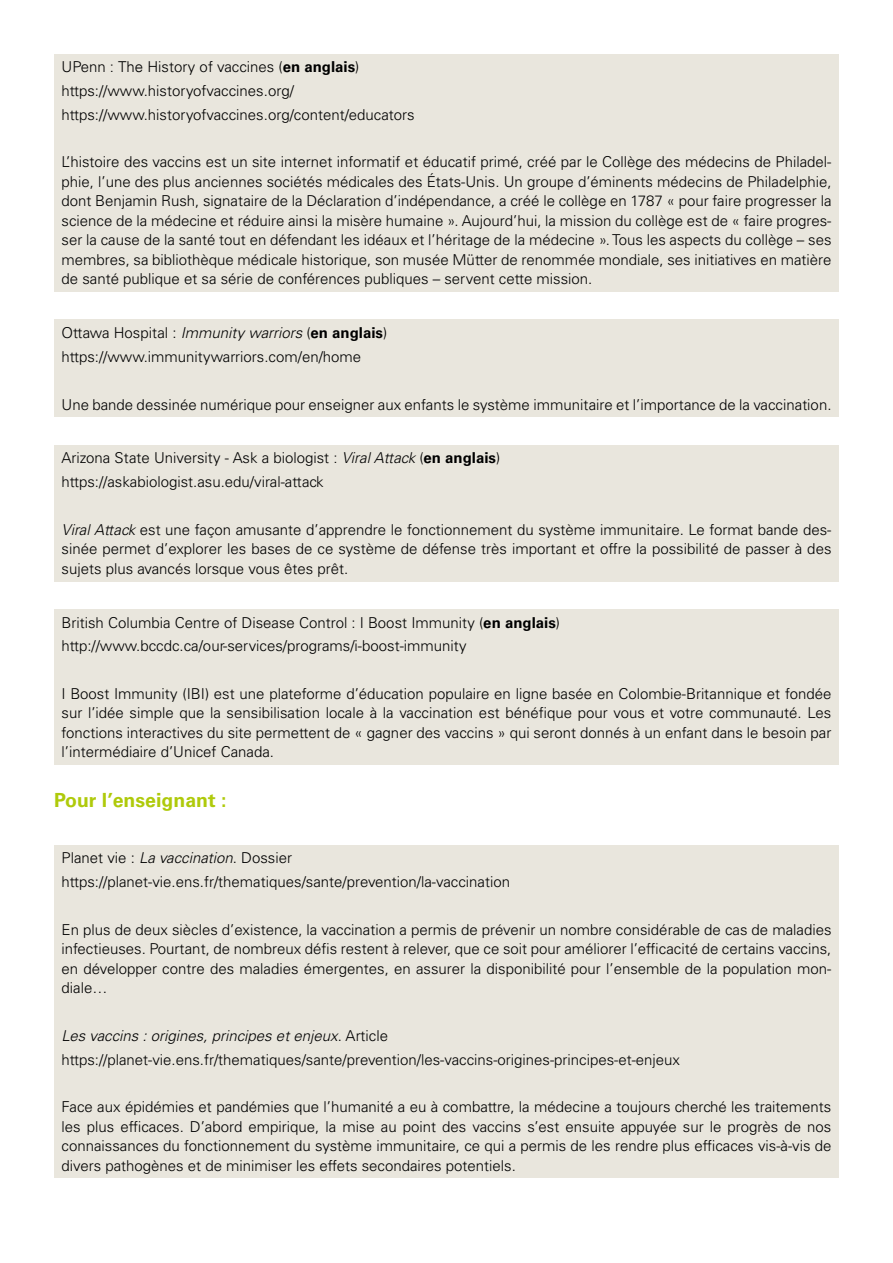
<style>
.page{position:relative;width:893px;height:1263px;background:#fff}
.page>*{position:absolute;margin:0;border:0;box-sizing:border-box;transform-origin:0 0}
.Titre2{font:700 19.5px "Univers LT Std";color:#afca0b}
.Texte_justifié{font:300 15px/19.5px "Univers LT Std";color:#000;text-align:justify}
.Texte_justifié-2{font:italic 300 15px "Univers LT Std";color:#000}
.s1{font-family:"Univers"}
.s2{font-weight:700}
.s3{font-style:italic}
.s4{font-style:normal}
</style>
<div class="page">
<div style="left:54px;top:54px;width:785px;height:238px;background:#e9e6dd"></div>
<div style="left:54px;top:320px;width:785px;height:97px;background:#e9e6dd"></div>
<div style="left:54px;top:445px;width:785px;height:136px;background:#e9e6dd"></div>
<div style="left:54px;top:609px;width:785px;height:156px;background:#e9e6dd"></div>
<div style="left:54px;top:845px;width:785px;height:333px;background:#e9e6dd"></div>
<p class="Texte_justifié" style="left:62px;top:57px;width:299px">UPenn <span class="s1">: The</span> History of vaccines (<span class="s2">en anglais</span>)</p>
<p class="Texte_justifié" style="left:62px;top:81px;width:234px">https://www.historyofvaccines.org/</p>
<p class="Texte_justifié" style="left:62px;top:105px;width:355px">https://www.historyofvaccines.org/content/educators</p>
<p class="Texte_justifié" style="left:62px;top:152px;width:771px">L’histoire des vaccins est un site internet informatif et éducatif primé, créé par le Collège des médecins de Philadel&shy;phie, l’une des plus anciennes sociétés médicales des États-Unis. Un groupe d’éminents médecins de Philadelphie, dont Benjamin Rush, signataire de la Déclaration d’indépendance, a créé le collège en 1787 « pour faire progresser la science de la médecine et réduire ainsi la misère humaine ». Aujourd’hui, la mission du collège est de « faire progres&shy;ser la cause de la santé tout en défendant les idéaux et l’héritage de la médecine ». Tous les aspects du collège – ses membres, sa bibliothèque médicale historique, son musée Mütter de renommée mondiale, ses initiatives en matière de santé publique et sa série de conférences publiques – servent cette mission.</p>
<p class="Texte_justifié" style="left:62px;top:323px;width:327px">Ottawa Hospital : <span class="s3">Immunity warriors</span> (<span class="s2">en anglais</span>)</p>
<p class="Texte_justifié" style="left:62px;top:347px;width:301px">https://www.immunitywarriors.com/en/home</p>
<p class="Texte_justifié" style="left:62px;top:394px;width:771px">Une bande dessinée numérique pour enseigner aux enfants le système immunitaire et l’importance de la vaccination.</p>
<p class="Texte_justifié" style="left:62px;top:448px;width:440px">Arizona State University - Ask a biologist <span class="s1">:</span> <span class="s3">Viral Attack</span> (<span class="s2">en anglais</span>)</p>
<p class="Texte_justifié" style="left:62px;top:472px;width:264px">https://askabiologist.asu.edu/viral-attack</p>
<p class="Texte_justifié" style="left:62px;top:520px;width:771px"><span class="s3">Viral Attack</span> est une façon amusante d’apprendre le fonctionnement du système immunitaire. Le format bande des&shy;sinée permet d’explorer les bases de ce système de défense très important et offre la possibilité de passer à des sujets plus avancés lorsque vous êtes prêt.</p>
<p class="Texte_justifié" style="left:62px;top:612px;width:500px">British Columbia Centre of Disease Control : I Boost Immunity (<span class="s2">en anglais</span>)</p>
<p class="Texte_justifié" style="left:62px;top:636px;width:407px">http://www.bccdc.ca/our-services/programs/i-boost-immunity</p>
<p class="Texte_justifié" style="left:62px;top:684px;width:771px">I Boost Immunity (IBI) est une plateforme d’éducation populaire en ligne basée en Colombie-Britannique et fondée sur l’idée simple que la sensibilisation locale à la vaccination est bénéfique pour vous et votre communauté. Les fonctions interactives du site permettent de « gagner des vaccins » qui seront donnés à un enfant dans le besoin par l’intermédiaire d’Unicef Canada.</p>
<p class="Titre2" style="left:54px;top:788px;width:174px">Pour l’enseignant :</p>
<p class="Texte_justifié" style="left:62px;top:848px;width:232px">Planet vie : <span class="s3">La vaccination</span>. Dossier</p>
<p class="Texte_justifié" style="left:62px;top:872px;width:450px">https://planet-vie.ens.fr/thematiques/sante/prevention/la-vaccination</p>
<p class="Texte_justifié" style="left:62px;top:920px;width:771px">En plus de deux siècles d’existence, la vaccination a permis de prévenir un nombre considérable de cas de maladies infectieuses. Pourtant, de nombreux défis restent à relever, que ce soit pour améliorer l’efficacité de certains vaccins, en développer contre des maladies émergentes, en assurer la disponibilité pour l’ensemble de la population mon&shy;diale…</p>
<p class="Texte_justifié-2" style="left:62px;top:1026px;width:328px">Les vaccins : origines, principes et enjeux<span class="s4">. Article</span></p>
<p class="Texte_justifié" style="left:62px;top:1049px;width:620px">https://planet-vie.ens.fr/thematiques/sante/prevention/les-vaccins-origines-principes-et-enjeux</p>
<p class="Texte_justifié" style="left:62px;top:1097px;width:771px">Face aux épidémies et pandémies que l’humanité a eu à combattre, la médecine a toujours cherché les traitements les plus efficaces. D’abord empirique, la mise au point des vaccins s’est ensuite appuyée sur le progrès de nos connaissances du fonctionnement du système immunitaire, ce qui a permis de les rendre plus efficaces vis-à-vis de divers pathogènes et de minimiser les effets secondaires potentiels.</p>
</div>
